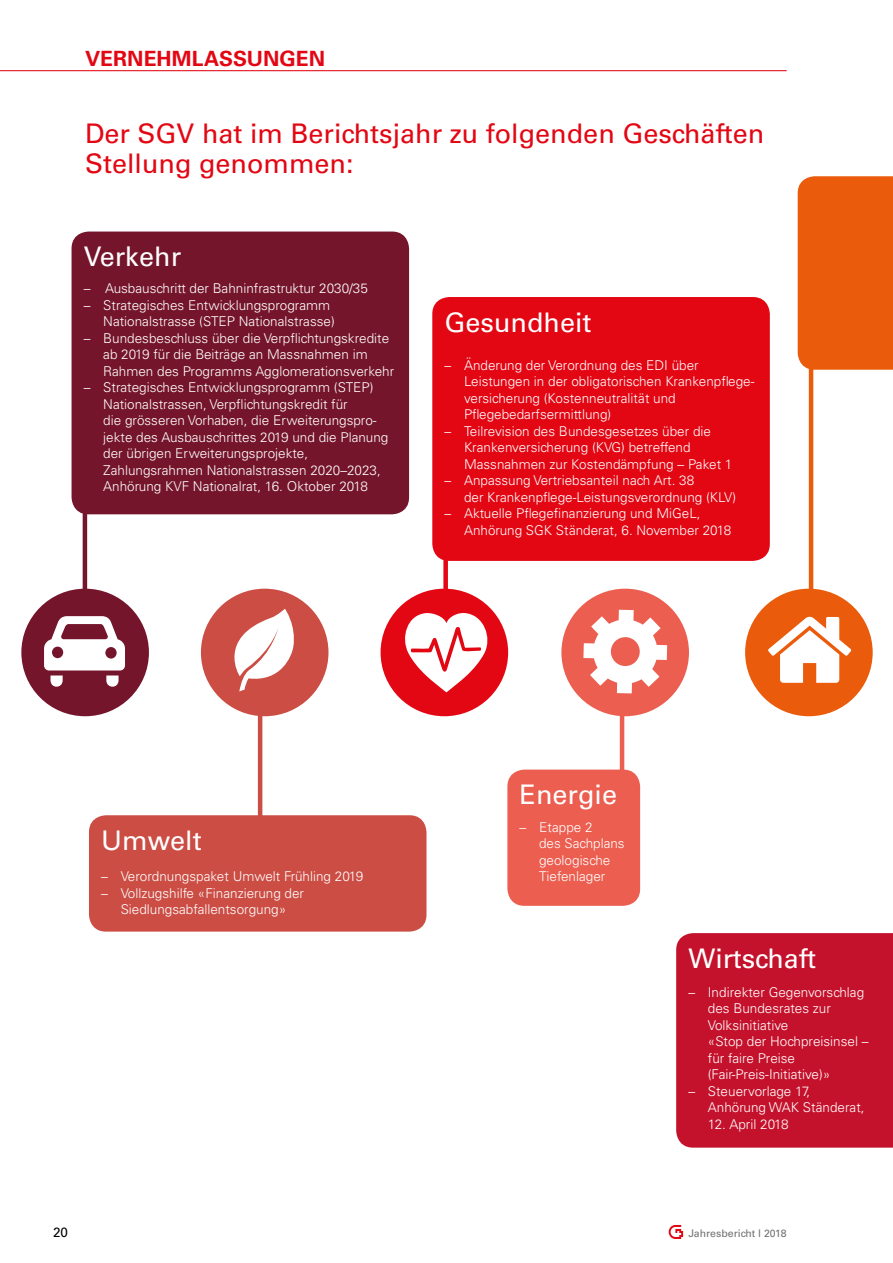
<style>
.page{position:relative;width:893px;height:1263px;background:#fff}
.page>*{position:absolute;margin:0;border:0;box-sizing:border-box;transform-origin:0 0}
.t1{font:27px/30px "Univers LT Std";color:#e30613}
.t2{font:27px "Univers LT Std";color:#fff}
.t3{font:700 21px "Univers LT Std";letter-spacing:.005em;color:#e30613}
.t4{font:300 13.5px/16.5px "Univers LT Std";color:#fff}
.t5{font:13.5px "Univers LT Std";color:#000}
.t6{font:10.5px "Univers LT Std";color:#706f6f}
</style>
<div class="page">
<hr style="left:0;top:70px;width:787px;height:1px;background:#e30613">
<svg style="left:669px;top:1225px;width:14px;height:14px"></svg>
<div style="left:72px;top:232px;width:337px;height:282px;background:#75152b;border-radius:17px"></div>
<div style="left:89px;top:815px;width:337px;height:116px;background:#cb4d44;border-radius:17px"></div>
<div style="left:507px;top:769px;width:133px;height:137px;background:#eb5e50;border-radius:17px"></div>
<div style="left:676px;top:933px;width:217px;height:214px;background:#c5122c"></div>
<div style="left:432px;top:297px;width:338px;height:264px;background:#e30613;border-radius:17px"></div>
<div style="left:798px;top:176px;width:95px;height:194px;background:#ea5b0b"></div>
<div style="left:21px;top:589px;width:128px;height:127px;background:#75152b;border-radius:50%"></div>
<div style="left:201px;top:589px;width:127px;height:127px;background:#cb4d44;border-radius:50%"></div>
<div style="left:381px;top:589px;width:127px;height:127px;background:#e30613;border-radius:50%"></div>
<div style="left:561px;top:589px;width:128px;height:127px;background:#eb5e50;border-radius:50%"></div>
<div style="left:745px;top:589px;width:128px;height:127px;background:#ea5b0b;border-radius:50%"></div>
<hr style="left:83px;top:418px;width:4px;height:215px;background:#75152b">
<hr style="left:258px;top:689px;width:4px;height:215px;background:#cb4d44">
<hr style="left:620px;top:689px;width:4px;height:215px;background:#eb5e50">
<div style="left:443px;top:418px;width:5px;height:215px;background:#e30613"></div>
<hr style="left:809px;top:353px;width:4px;height:280px;background:#ea5b0b">
<svg style="left:405px;top:613px;width:83px;height:79px"></svg>
<svg style="left:44px;top:616px;width:81px;height:71px"></svg>
<svg style="left:768px;top:617px;width:83px;height:66px"></svg>
<svg style="left:234px;top:609px;width:60px;height:82px"></svg>
<svg style="left:583px;top:610px;width:84px;height:83px"></svg>
<h2 class="t3" style="left:85px;top:46px;width:241px">VERNEHMLASSUNGEN</h2>
<h1 class="t1" style="left:85px;top:118px;width:681px">Der SGV hat im Berichtsjahr zu folgenden Geschäften<br>Stellung genommen:</h1>
<h1 class="t2" style="left:84px;top:241px;width:99px">Verkehr</h1>
<p class="t4" style="left:84px;top:280px;width:286px">– Ausbauschritt der Bahninfrastruktur 2030/35</p>
<p class="t4" style="left:103px;top:297px;width:233px;text-indent:-19px">– Strategisches Entwicklungsprogramm<br>Nationalstrasse (STEP Nationalstrasse)</p>
<p class="t4" style="left:103px;top:330px;width:293px;text-indent:-19px">– Bundesbeschluss über die Verpflichtungskredite ab 2019 für die Beiträge an Massnahmen im<br>Rahmen des Programms Agglomerationsverkehr</p>
<p class="t4" style="left:103px;top:379px;width:287px;text-indent:-19px">– Strategisches Entwicklungsprogramm (STEP)<br>Nationalstrassen, Verpflichtungskredit für<br>die grösseren Vorhaben, die Erweiterungspro&shy;jekte des Ausbauschrittes 2019 und die Planung der übrigen Erweiterungsprojekte, Zahlungsrahmen Nationalstrassen 2020–2023, Anhörung KVF Nationalrat, 16. Oktober 2018</p>
<h1 class="t2" style="left:444px;top:306px;width:149px">Gesundheit</h1>
<p class="t4" style="left:464px;top:357px;width:292px;text-indent:-19px">– Änderung der Verordnung des EDI über Leistungen in der obligatorischen Krankenpflege&shy;versicherung (Kostenneutralität und Pflegebedarfsermittlung)</p>
<p class="t4" style="left:464px;top:423px;width:270px;text-indent:-19px">– Teilrevision des Bundesgesetzes über die<br>Krankenversicherung (KVG) betreffend<br>Massnahmen zur Kostendämpfung – Paket 1</p>
<p class="t4" style="left:464px;top:472px;width:274px;text-indent:-19px">– Anpassung Vertriebsanteil nach Art. 38<br>der Krankenpflege-Leistungsverordnung (KLV)</p>
<p class="t4" style="left:464px;top:505px;width:269px;text-indent:-19px">– Aktuelle Pflegefinanzierung und MiGeL,<br>Anhörung SGK Ständerat, 6. November 2018</p>
<h1 class="t2" style="left:101px;top:824px;width:102px">Umwelt</h1>
<p class="t4" style="left:101px;top:868px;width:264px">– Verordnungspaket Umwelt Frühling 2019</p>
<p class="t4" style="left:101px;top:885px;width:204px;text-align:center">– Vollzugshilfe «Finanzierung der<br>Siedlungsabfallentsorgung»</p>
<h1 class="t2" style="left:520px;top:779px;width:99px">Energie</h1>
<p class="t4" style="left:539px;top:819px;width:87px;text-indent:-19px">– Etappe 2<br>des Sachplans geologische<br>Tiefenlager</p>
<h1 class="t2" style="left:688px;top:942px;width:129px">Wirtschaft</h1>
<p class="t4" style="left:708px;top:984px;width:162px;text-indent:-19px">– Indirekter Gegenvorschlag des Bundesrates zur<br>Volksinitiative<br>«Stop der Hochpreisinsel – für faire Preise (Fair-Preis-Initiative)»</p>
<p class="t4" style="left:708px;top:1083px;width:158px;text-indent:-19px">– Steuervorlage 17,<br>Anhörung WAK Ständerat,</p>
<p class="t4" style="left:708px;top:1116px;width:82px">12. April 2018</p>
<p class="t5" style="left:53px;top:1225px;width:17px">20</p>
<p class="t6" style="left:688px;top:1227px;width:100px">Jahresbericht l 2018</p>
</div>
